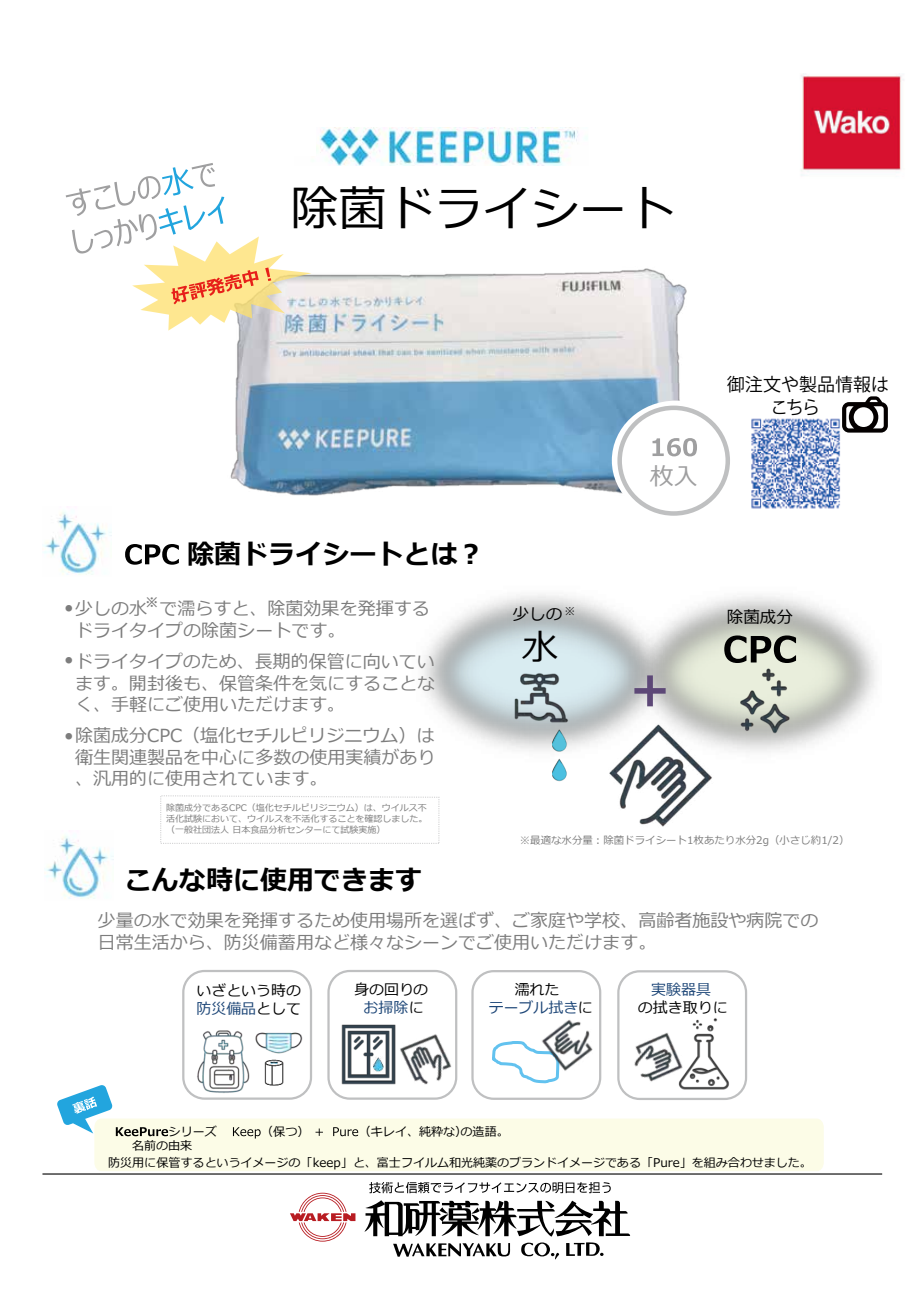
<style>
.page{position:relative;width:920px;height:1289px;background:#fff}
.page>*{position:absolute;margin:0;border:0;box-sizing:border-box;transform-origin:0 0}
.t1{font:48px "Meiryo";color:#000}
.t2{font:36px "Meiryo";color:#000}
.t3{font:700 27px "Meiryo";color:#000}
.t4{font:24px "Meiryo";color:#9f9fa0}
.t5{font:18px/21.6px "Meiryo";color:#7d7d7d}
.t6{font:18px/23.9px "Koz Go Pr 6 N";color:#000}
.t7{font:16.5px "Meiryo";color:#000}
.t8{font:15px/18px "Meiryo";color:#000}
.t9{font:15px/18px "Meiryo";color:#1e4778;text-align:center}
.t10{font:700 13.5px "Meiryo";color:#7d7d7d}
.t11{font:12px/14.4px "Meiryo";color:#000}
.t12{font:10.5px "Meiryo";color:#7d7d7d}
.t13{font:9px/10.8px "Meiryo";color:#7d7d7d;text-align:justify}
.s1{color:#1e4778}
.s2{color:#000}
</style>
<div class="page">
<img style="left:42px;top:73px;width:862px;height:1187px">
<img style="left:219px;top:263px;width:482px;height:241px">
<img style="left:407px;top:581px;width:268px;height:182px">
<hr style="left:42px;top:1173px;width:839px;height:1px;background:#000">
<svg style="left:125px;top:544px;width:54px;height:20px"></svg>
<img style="left:624px;top:582px;width:257px;height:183px">
<svg style="left:724px;top:635px;width:71px;height:28px;background:#83867c"></svg>
<svg style="left:634px;top:675px;width:31px;height:31px"></svg>
<img style="left:604px;top:719px;width:118px;height:116px">
<img style="left:734px;top:665px;width:63px;height:76px">
<img style="left:508px;top:659px;width:70px;height:96px">
<div style="left:182px;top:969px;width:130px;height:130px;border:2px solid #bfc0c1;border-radius:21px"></div>
<div style="left:327px;top:969px;width:130px;height:130px;border:2px solid #bfc0c1;border-radius:21px"></div>
<div style="left:471px;top:970px;width:130px;height:129px;border:2px solid #bfc0c1;border-radius:21px"></div>
<div style="left:617px;top:970px;width:129px;height:130px;border:2px solid #bfc0c1;border-radius:21px"></div>
<img style="left:622px;top:1021px;width:51px;height:18px">
<img style="left:531px;top:1010px;width:66px;height:29px">
<img style="left:673px;top:1014px;width:60px;height:25px">
<img style="left:193px;top:1023px;width:62px;height:16px">
<img style="left:251px;top:1028px;width:63px;height:11px">
<img style="left:43px;top:506px;width:69px;height:70px">
<img style="left:44px;top:830px;width:69px;height:70px">
<img style="left:552px;top:727px;width:18px;height:56px">
<svg style="left:613px;top:403px;width:124px;height:115px"></svg>
<div style="left:611px;top:400px;width:128px;height:120px;border:4px solid #fff;border-radius:50%"></div>
<div style="left:619px;top:408px;width:108px;height:105px;background:#fff;border-radius:50%"></div>
<div style="left:617px;top:405px;width:112px;height:111px;border:4px solid #bfc0c1;border-radius:50%"></div>
<svg style="left:652px;top:438px;width:44px;height:18px"></svg>
<img style="left:326px;top:1016px;width:87px;height:23px">
<img style="left:382px;top:1019px;width:79px;height:20px">
<svg style="left:66px;top:163px;width:245px;height:167px"></svg>
<img style="left:294px;top:128px;width:294px;height:38px">
<svg style="left:57px;top:1039px;width:766px;height:220px"></svg>
<svg style="left:159px;top:794px;width:281px;height:50px"></svg>
<div style="left:8px;top:34px;width:307px;height:122px;background:#fff"></div>
<img style="left:745px;top:414px;width:99px;height:99px">
<svg style="left:841px;top:396px;width:46px;height:36px"></svg>
<h1 class="t1" style="left:290px;top:175px;width:386px">除菌ドライシート</h1>
<h3 class="t3" style="left:187px;top:535px;width:299px">除菌ドライシートとは︖</h3>
<h3 class="t4" style="left:649px;top:459px;width:49px">枚入</h3>
<p class="t6" style="left:770px;top:372px;width:120px;text-indent:-43px">御注文や製品情報はこちら</p>
<p class="t10" style="left:145px;top:592px;width:15px">※</p>
<p class="t5" style="left:64px;top:599px;width:367px">•少しの水 で濡らすと、除菌効果を発揮する</p>
<p class="t5" style="left:75px;top:620px;width:271px">ドライタイプの除菌シートです。</p>
<p class="t5" style="left:75px;top:651px;width:361px;text-align:justify">ドライタイプのため、長期的保管に向いています。開封後も、保管条件を気にすることなく、手軽にご使用いただけます。</p>
<p class="t5" style="left:64px;top:649px;width:11px">•</p>
<p class="t5" style="left:64px;top:725px;width:371px">•除菌成分CPC（塩化セチルピリジニウム）は</p>
<p class="t5" style="left:75px;top:747px;width:361px">衛生関連製品を中心に多数の使用実績があり、汎用的に使用されています。</p>
<p class="t13" style="left:166px;top:803px;width:262px">除菌成分であるCPC（塩化セチルピリジニウム）は、ウイルス不活化試験において、ウイルスを不活化することを確認しました。（一般社団法人 日本食品分析センターにて試験実施）</p>
<h3 class="t3" style="left:125px;top:861px;width:298px">こんな時に使用できます</h3>
<p class="t7" style="left:512px;top:603px;width:64px">少しの <sup>※</sup></p>
<p class="t7" style="left:726px;top:605px;width:68px">除菌成分</p>
<h2 class="t2" style="left:522px;top:621px;width:37px">水</h2>
<p class="t12" style="left:519px;top:833px;width:331px">※最適な水分量︓除菌ドライシート1枚あたり水分2g（小さじ約1/2）</p>
<p class="t5" style="left:98px;top:911px;width:721px">少量の水で効果を発揮するため使用場所を選ばず、ご家庭や学校、高齢者施設や病院での日常生活から、防災備蓄用など様々なシーンでご使用いただけます。</p>
<p class="t8" style="left:196px;top:982px;width:106px">いざという時の<span class="s1">防災備品</span>として</p>
<p class="t8" style="left:354px;top:981px;width:75px;text-align:center">身の回りの<span class="s1">お掃除</span>に</p>
<p class="t9" style="left:488px;top:981px;width:105px"><span class="s2">濡れた<br></span>テーブル拭き<span class="s2">に</span></p>
<p class="t9" style="left:651px;top:981px;width:61px">実験器具</p>
<p class="t8" style="left:637px;top:999px;width:91px">の拭き取りに</p>
<p class="t11" style="left:132px;top:1125px;width:86px;text-indent:37px">シリーズ名前の由来</p>
<p class="t11" style="left:261px;top:1125px;width:50px">（保つ）</p>
<p class="t11" style="left:358px;top:1125px;width:151px">（キレイ、純粋な）の造語。</p>
<p class="t11" style="left:108px;top:1156px;width:705px">防災用に保管するというイメージの「keep」と、富士フイルム和光純薬のブランドイメージである「Pure」を組み合わせました。</p>
</div>
